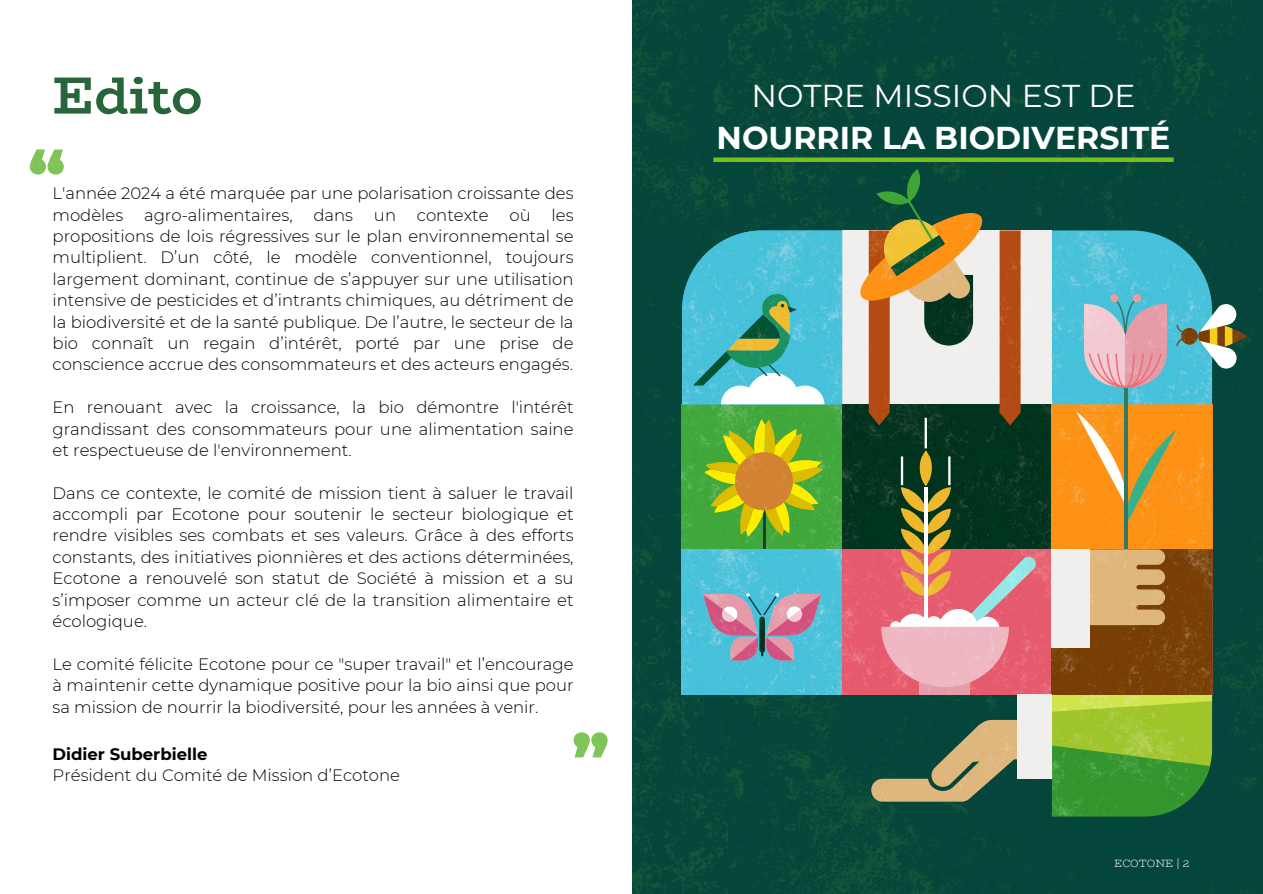
<style>
.page{position:relative;width:1263px;height:894px;background:#fff}
.page>*{position:absolute;margin:0;border:0;box-sizing:border-box;transform-origin:0 0}
.t1{font:700 52.5px "Bio Rhyme";color:#266639}
.t2{font:700 31.5px/41.7px "Montserrat";color:#fff;text-align:center}
.t3{font:300 16.5px/21.3px "Montserrat";color:#000;text-align:justify}
.t4{font:300 10.5px "Bio Rhyme";color:#fff}
.s1{font-weight:700}
.s2{font-weight:400}
</style>
<div class="page">
<img style="left:30px;top:149px;width:34px;height:25px">
<img style="left:632px;top:0;width:631px;height:893px">
<img style="left:682px;top:230px;width:530px;height:464px">
<img style="left:1052px;top:694px;width:160px;height:7px">
<img style="left:1052px;top:701px;width:160px;height:83px">
<img style="left:1052px;top:745px;width:158px;height:71px">
<img style="left:869px;top:230px;width:152px;height:195px">
<img style="left:903px;top:300px;width:67px;height:2px">
<img style="left:860px;top:213px;width:122px;height:87px">
<svg style="left:876px;top:169px;width:69px;height:107px;background:#486936"></svg>
<img style="left:891px;top:235px;width:54px;height:41px">
<svg style="left:1052px;top:549px;width:160px;height:145px;background:#794209"></svg>
<img style="left:919px;top:686px;width:50px;height:8px">
<img style="left:946px;top:556px;width:91px;height:90px">
<div style="left:926px;top:616px;width:16px;height:16px;background:#fff;border-radius:50%"></div>
<svg style="left:899px;top:613px;width:30px;height:13px"></svg>
<div style="left:890px;top:621px;width:11px;height:11px;background:#fff;border-radius:50%"></div>
<svg style="left:938px;top:608px;width:62px;height:18px"></svg>
<svg style="left:1076px;top:411px;width:100px;height:113px;background:#ec9c31"></svg>
<hr style="left:1124px;top:384px;width:3px;height:224px;background:#357962">
<div style="left:1110px;top:294px;width:8px;height:8px;background:#f39998;border-radius:50%"></div>
<div style="left:1133px;top:294px;width:8px;height:8px;background:#f39998;border-radius:50%"></div>
<img style="left:1084px;top:304px;width:4px;height:83px">
<svg style="left:1088px;top:300px;width:79px;height:87px;background:#caaebb"></svg>
<img style="left:1089px;top:549px;width:76px;height:76px">
<div style="left:1052px;top:549px;width:37px;height:98px;background:#f0efed"></div>
<hr style="left:763px;top:485px;width:3px;height:71px;background:#1a4131">
<svg style="left:704px;top:419px;width:119px;height:117px;background:#82b825"></svg>
<svg style="left:1176px;top:304px;width:71px;height:64px"></svg>
<img style="left:735px;top:452px;width:58px;height:58px">
<svg style="left:682px;top:230px;width:160px;height:174px;background:#56b9c3"></svg>
<svg style="left:703px;top:593px;width:118px;height:67px;background:#9c99b1"></svg>
<img style="left:901px;top:450px;width:50px;height:146px">
<svg style="left:901px;top:417px;width:49px;height:68px;background:#264b2d"></svg>
<hr style="left:925px;top:487px;width:2px;height:159px;background:#fff">
<img style="left:881px;top:626px;width:128px;height:60px">
<img style="left:871px;top:719px;width:164px;height:82px">
<div style="left:1018px;top:694px;width:34px;height:84px;background:#f0efed"></div>
<img style="left:574px;top:732px;width:34px;height:25px">
<div style="left:713px;top:157px;width:461px;height:5px;background:#77bf1f"></div>
<p class="t1" style="left:53px;top:54px;width:151px">Edito</p>
<h3 class="t3" style="left:53px;top:182px;width:522px">L'année 2024 a été marquée par une polarisation croissante des modèles</h3>
<h3 class="t3" style="left:53px;top:204px;width:522px;text-indent:499px">les propositions de lois régressives sur le plan environnemental se multiplient. D’un côté, le modèle conventionnel, toujours largement dominant, continue de s’appuyer sur une utilisation intensive de pesticides et d’intrants chimiques, au détriment de la biodiversité et de la santé publique. De l’autre, le secteur de la bio connaît un regain d’intérêt, porté par une prise de conscience accrue des consommateurs et des acteurs engagés.</h3>
<h3 class="t3" style="left:53px;top:396px;width:522px">En renouant avec la croissance, la bio démontre l'intérêt grandissant des consommateurs pour une alimentation saine et respectueuse de l'environnement.</h3>
<h3 class="t3" style="left:53px;top:482px;width:522px">Dans ce contexte, le comité de mission tient à saluer le travail accompli par Ecotone pour soutenir le secteur biologique et rendre visibles ses combats et ses valeurs. Grâce à des efforts constants, des initiatives pionnières et des actions déterminées, Ecotone a renouvelé son statut de Société à mission et a su s’imposer comme un acteur clé de la transition alimentaire et écologique.</h3>
<h3 class="t3" style="left:53px;top:653px;width:522px">Le comité félicite Ecotone pour ce "super travail" et l’encourage à maintenir cette dynamique positive pour la bio ainsi que pour sa mission de nourrir la biodiversité, pour les années à venir.</h3>
<h3 class="t3" style="left:53px;top:743px;width:349px"><span class="s1">Didier Suberbielle<br></span>Président du Comité de Mission d’Ecotone</h3>
<h3 class="t3" style="left:144px;top:204px;width:150px">agro-alimentaires,</h3>
<h3 class="t3" style="left:313px;top:204px;width:41px">dans</h3>
<h3 class="t3" style="left:374px;top:204px;width:24px">un</h3>
<h3 class="t3" style="left:417px;top:204px;width:73px">contexte</h3>
<h3 class="t3" style="left:509px;top:204px;width:23px">où</h3>
<p class="t2" style="left:717px;top:75px;width:455px"><span class="s2">NOTRE MISSION EST DE<br></span>NOURRIR LA BIODIVERSITÉ</p>
<p class="t4" style="left:1114px;top:854px;width:77px">ECOTONE | 2</p>
</div>
